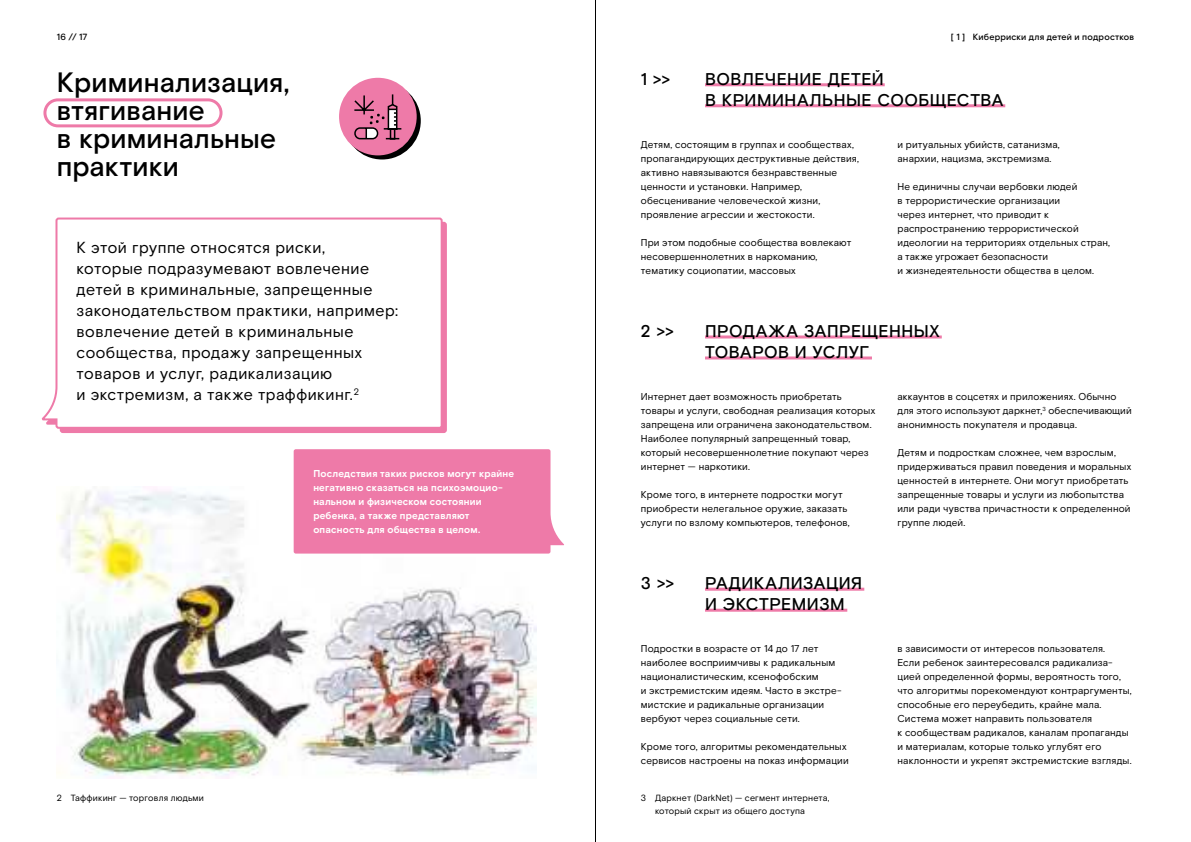
<style>
.page{position:relative;width:1191px;height:842px;background:#fff}
.page>*{position:absolute;margin:0;border:0;box-sizing:border-box;transform-origin:0 0}
.t1{font:500 28px/28px "Rostelecom Basis";letter-spacing:.01em;color:#000}
.t2{font:500 17px/21px "Rostelecom Basis";letter-spacing:.03em;color:#000}
.t3{font:16px/21px "Rostelecom Basis";letter-spacing:.03em;color:#000}
.t4{font:10px/14px "Rostelecom Basis";letter-spacing:.015em;color:#000}
.t5{font:700 10px/14px "Rostelecom Basis";letter-spacing:.02em;color:#fff}
.t6{font:9px/13px "Rostelecom Basis";letter-spacing:.02em;color:#000}
.t7{font:500 9px "Rostelecom Basis";letter-spacing:.02em;color:#000}
</style>
<div class="page">
<img style="left:57px;top:486px;width:479px;height:292px">
<hr style="left:705px;top:83px;width:179px;height:3px;background:#ee7aa8">
<hr style="left:705px;top:335px;width:236px;height:3px;background:#ee7aa8">
<hr style="left:705px;top:588px;width:159px;height:3px;background:#ee7aa8">
<hr style="left:705px;top:104px;width:300px;height:3px;background:#ee7aa8">
<hr style="left:705px;top:356px;width:167px;height:3px;background:#ee7aa8">
<hr style="left:705px;top:609px;width:142px;height:3px;background:#ee7aa8">
<svg style="left:59px;top:221px;width:388px;height:212px;background:#ee7ba9"></svg>
<svg style="left:41px;top:217px;width:402px;height:213px"></svg>
<div style="left:43px;top:98px;width:179px;height:29px;border:3px solid #ee7aa8;border-radius:13px"></div>
<div style="left:294px;top:449px;width:270px;height:105px;background:#ee7aa8"></div>
<hr style="left:595px;top:0;width:1px;height:842px;background:#000">
<svg style="left:343px;top:82px;width:78px;height:77px"></svg>
<div style="left:339px;top:78px;width:78px;height:77px;background:#ee7aa8;border-radius:50%"></div>
<svg style="left:354px;top:94px;width:48px;height:46px"></svg>
<p class="t7" style="left:57px;top:32px;width:32px">16 // 17</p>
<p class="t7" style="left:951px;top:32px;width:185px">[ 1 ] Киберриски для детей и подростков</p>
<h2 class="t2" style="left:705px;top:69px;width:300px">ВОВЛЕЧЕНИЕ ДЕТЕЙ<br>В КРИМИНАЛЬНЫЕ СООБЩЕСТВА</h2>
<h1 class="t1" style="left:57px;top:69px;width:234px">Криминализация, втягивание<br>в криминальные практики</h1>
<h2 class="t2" style="left:641px;top:69px;width:31px">1 &gt;&gt;</h2>
<p class="t4" style="left:641px;top:138px;width:220px">Детям, состоящим в группах и сообществах, пропагандирующих деструктивные действия, активно навязываются безнравственные ценности и установки. Например, обесценивание человеческой жизни, проявление агрессии и жестокости.</p>
<p class="t4" style="left:641px;top:236px;width:212px">При этом подобные сообщества вовлекают несовершеннолетних в наркоманию, тематику социопатии, массовых</p>
<p class="t4" style="left:897px;top:138px;width:164px">и ритуальных убийств, сатанизма, анархии, нацизма, экстремизма.</p>
<p class="t4" style="left:897px;top:180px;width:214px">Не единичны случаи вербовки людей<br>в террористические организации<br>через интернет, что приводит к распространению террористической идеологии на территориях отдельных стран, а также угрожает безопасности<br>и жизнедеятельности общества в целом.</p>
<p class="t3" style="left:77px;top:238px;width:323px">К этой группе относятся риски,<br>которые подразумевают вовлечение детей в криминальные, запрещенные законодательством практики, например: вовлечение детей в криминальные сообщества, продажу запрещенных товаров и услуг, радикализацию<br>и экстремизм, а также траффикинг.<sup>2</sup></p>
<h2 class="t2" style="left:705px;top:321px;width:236px">ПРОДАЖА ЗАПРЕЩЕННЫХ<br>ТОВАРОВ И УСЛУГ</h2>
<h2 class="t2" style="left:641px;top:321px;width:35px">2 &gt;&gt;</h2>
<p class="t4" style="left:641px;top:390px;width:236px">Интернет дает возможность приобретать товары и услуги, свободная реализация которых запрещена или ограничена законодательством.<br>Наиболее популярный запрещенный товар, который несовершеннолетние покупают через интернет — наркотики.</p>
<p class="t4" style="left:641px;top:488px;width:210px">Кроме того, в интернете подростки могут приобрести нелегальное оружие, заказать услуги по взлому компьютеров, телефонов,</p>
<p class="t4" style="left:897px;top:390px;width:236px">аккаунтов в соцсетях и приложениях. Обычно для этого используют даркнет,<sup>3</sup> обеспечивающий анонимность покупателя и продавца.</p>
<p class="t4" style="left:897px;top:446px;width:235px">Детям и подросткам сложнее, чем взрослым, придерживаться правил поведения и моральных ценностей в интернете. Они могут приобретать запрещенные товары и услуги из любопытства или ради чувства причастности к определенной группе людей.</p>
<p class="t5" style="left:313px;top:467px;width:202px">Последствия таких рисков могут крайне негативно сказаться на психоэмоцио&shy;нальном и физическом состоянии ребенка, а также представляют опасность для общества в целом.</p>
<h2 class="t2" style="left:641px;top:573px;width:35px">3 &gt;&gt;</h2>
<h2 class="t2" style="left:705px;top:573px;width:159px">РАДИКАЛИЗАЦИЯ<br>И ЭКСТРЕМИЗМ</h2>
<p class="t4" style="left:641px;top:642px;width:202px">Подростки в возрасте от 14 до 17 лет наиболее восприимчивы к радикальным националистическим, ксенофобским<br>и экстремистским идеям. Часто в экстре&shy;мистские и радикальные организации вербуют через социальные сети.</p>
<p class="t4" style="left:641px;top:740px;width:209px">Кроме того, алгоритмы рекомендательных сервисов настроены на показ информации</p>
<p class="t6" style="left:57px;top:792px;width:7px">2</p>
<p class="t6" style="left:641px;top:792px;width:7px">3</p>
<p class="t6" style="left:71px;top:792px;width:135px">Таффикинг — торговля людьми</p>
<p class="t6" style="left:655px;top:792px;width:176px">Даркнет (DarkNet) — сегмент интернета, который скрыт из общего доступа</p>
<p class="t4" style="left:897px;top:642px;width:236px">в зависимости от интересов пользователя.<br>Если ребенок заинтересовался радикализа&shy;цией определенной формы, вероятность того, что алгоритмы порекомендуют контраргументы, способные его переубедить, крайне мала.<br>Система может направить пользователя<br>к сообществам радикалов, каналам пропаганды и материалам, которые только углубят его наклонности и укрепят экстремистские взгляды.</p>
</div>
